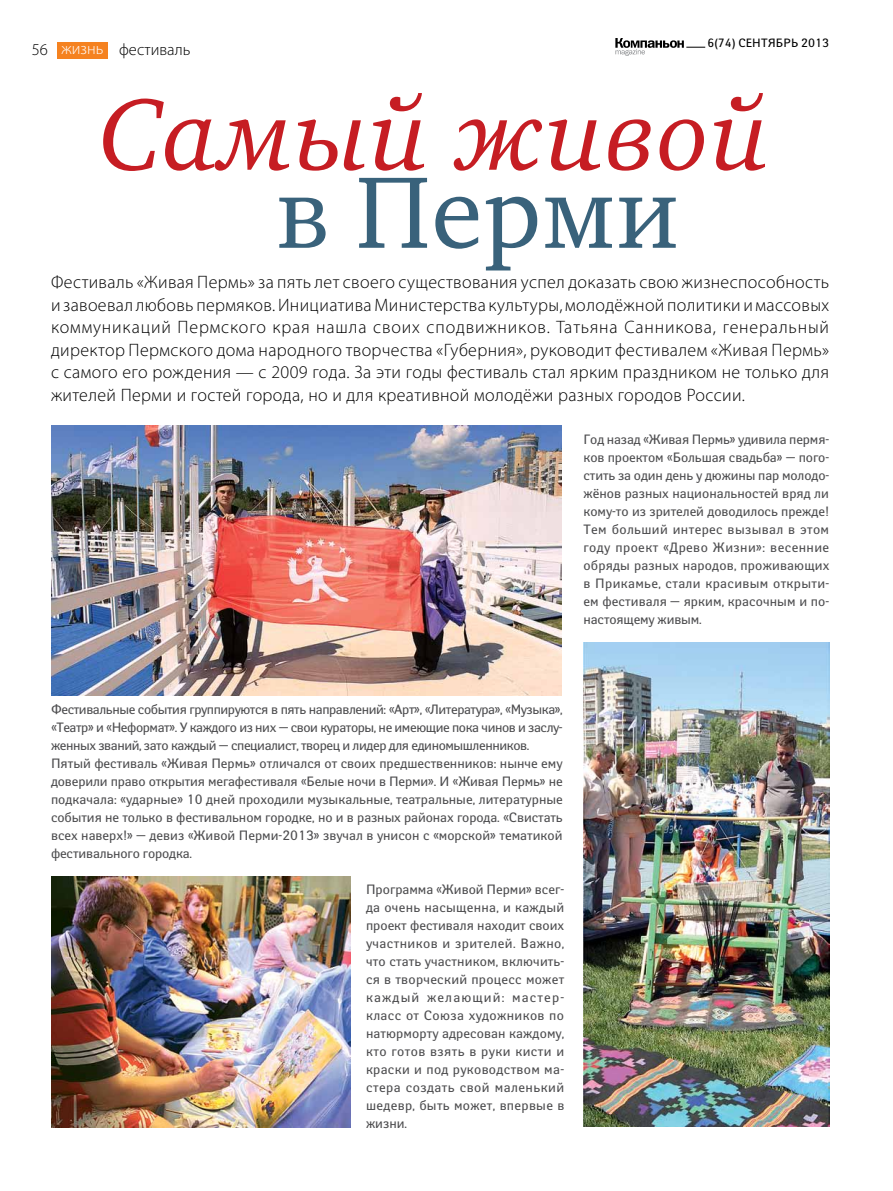
<style>
.page{position:relative;width:893px;height:1191px;background:#fff}
.page>*{position:absolute;margin:0;border:0;box-sizing:border-box;transform-origin:0 0}
.t1{font:italic 104.1px "Charter ITC";letter-spacing:.01em;color:#c61d23}
.t2{font:104.1px "Charter ITC";letter-spacing:.01em;color:#39627b}
.t3{font:300 18px/22.5px "Myriad Pro";letter-spacing:.02em;color:#000;text-align:justify}
.t4{font:300 16.5px "Myriad Pro";color:#000}
.t5{font:13.5px/18px "Yanus";letter-spacing:-.005em;color:#4d4d4f;text-align:justify}
.t6{font:12px "Yanus";color:#000}
.s1{color:#fff}
</style>
<div class="page">
<svg style="left:615px;top:38px;width:90px;height:18px"></svg>
<div style="left:57px;top:42px;width:51px;height:17px;background:#f58220"></div>
<img style="left:51px;top:426px;width:510px;height:270px">
<img style="left:51px;top:876px;width:300px;height:251px">
<img style="left:584px;top:642px;width:245px;height:484px">
<p class="t6" style="left:707px;top:36px;width:123px">6(74) сентябрь 2013</p>
<p class="t4" style="left:62px;top:40px;width:130px"><span class="s1">жизнь</span> фестиваль</p>
<h1 class="t1" style="left:99px;top:70px;width:672px">Самый живой</h1>
<h1 class="t2" style="left:276px;top:147px;width:404px">в Перми</h1>
<p class="t3" style="left:51px;top:271px;width:780px">Фестиваль «Живая Пермь» за пять лет своего существования успел доказать свою жизнеспособность и завоевал любовь пермяков. Инициатива Министерства культуры, молодёжной политики и массовых коммуникаций Пермского края нашла своих сподвижников. Татьяна Санникова, генеральный директор Пермского дома народного творчества «Губерния», руководит фестивалем «Живая Пермь» с самого его рождения — с 2009 года. За эти годы фестиваль стал ярким праздником не только для жителей Перми и гостей города, но и для креативной молодёжи разных городов России.</p>
<p class="t4" style="left:32px;top:40px;width:18px">56</p>
<p class="t5" style="left:584px;top:430px;width:247px">Год назад «Живая Пермь» удивила пермя&shy;ков проектом «Большая свадьба» — пого&shy;стить за один день у дюжины пар молодо&shy;жёнов разных национальностей вряд ли кому-то из зрителей доводилось прежде!<br>Тем больший интерес вызывал в этом году проект «Древо Жизни»: весенние обряды разных народов, проживающих в Прикамье, стали красивым открыти&shy;ем фестиваля — ярким, красочным и по&shy;настоящему живым.</p>
<p class="t5" style="left:51px;top:700px;width:513px;text-align:left">Фестивальные события группируются в пять направлений: «Арт», «Литература», «Музыка», «Театр» и «Н еформат». У каждого из них — свои кураторы, не имеющие пока чинов и заслу&shy;женных званий, зато каждый — специалист, творец и лидер для единомышленников.<br>Пятый фестиваль «Живая Пермь» отличался от своих предшественников: нынче ему доверили право открытия мегафестиваля «Белые ночи в Перми». И «Живая Пермь» не подкачала: «ударные» 10 дней проходили музыкальные, театральные, литературные события не только в фестивальном городке, но и в разных районах города. «Свистать всех наверх!» — девиз «Живой Перми-2013» звучал в унисон с «морской» тематикой фестивального городка.</p>
<p class="t5" style="left:366px;top:880px;width:200px">Программа «Живой Перми» всег&shy;да очень насыщенна, и каждый проект фестиваля находит своих участников и зрителей. Важно, что стать участником, включить&shy;ся в творческий процесс может каждый желающий: мастер&shy;класс от Союза художников по натюрморту адресован каждому, кто готов взять в руки кисти и краски и под руководством ма&shy;стера создать свой маленький шедевр, быть может, впервые в жизни.</p>
</div>
